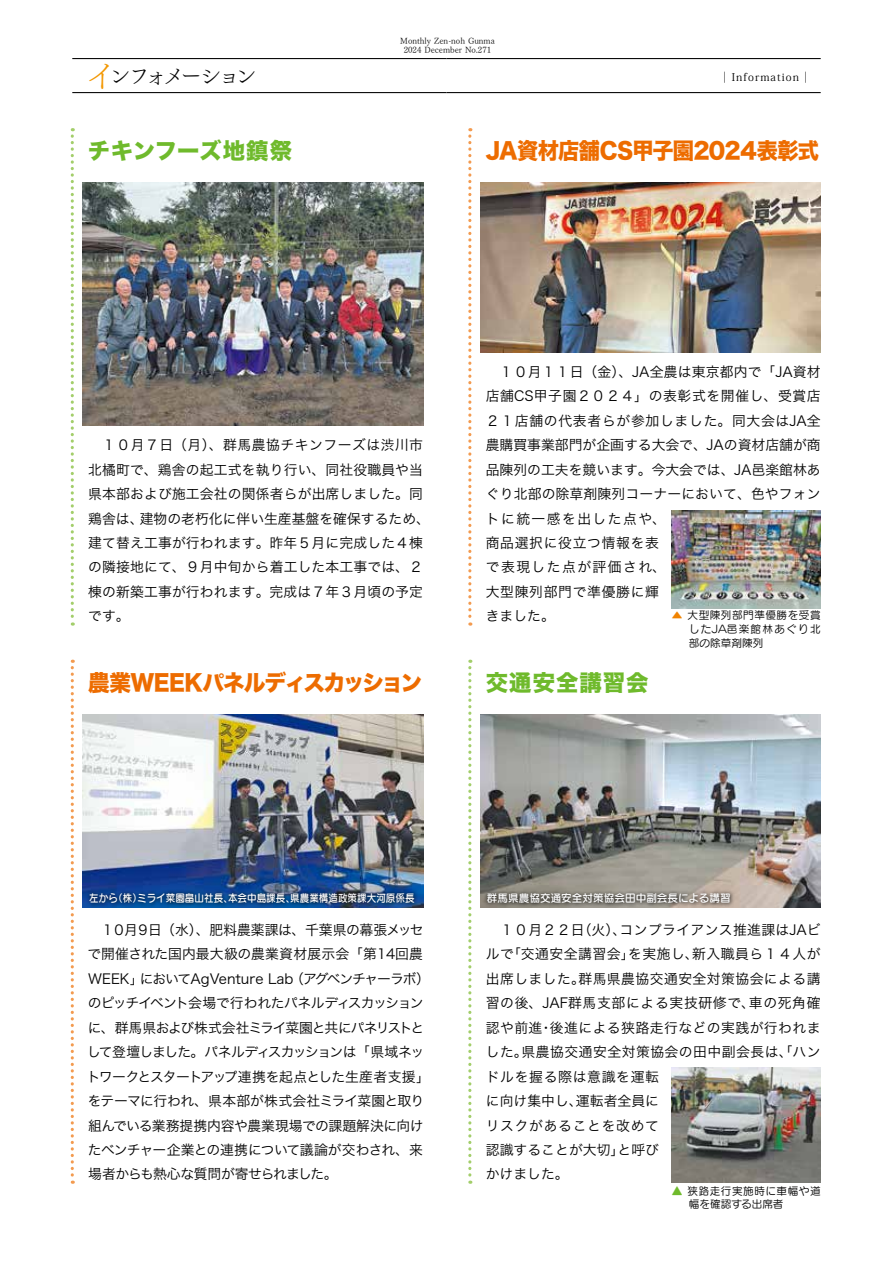
<style>
.page{position:relative;width:893px;height:1263px;background:#fff}
.page>*{position:absolute;margin:0;border:0;box-sizing:border-box;transform-origin:0 0}
.t1{font:22.35px "Hira Kaku Std W8";letter-spacing:-.035em;color:#ed6c00;scale:.95 1}
.t2{font:22.35px "Hira Kaku Std W8";letter-spacing:-.035em;color:#ed6c00}
.t3{font:22.35px "Hira Kaku Std W8";letter-spacing:.015em;color:#6fba2c}
.t4{font:22.35px "Hira Kaku Std W8";letter-spacing:.045em;color:#6fba2c}
.t5{font:21.3px "Tsuku Min Pro L";letter-spacing:-.175em;color:#000}
.t6{font:13.8px/24.5px "Hira Kaku Pro W3";letter-spacing:.01em;color:#000}
.t7{font:13.8px/24.5px "Hira Kaku Pro W3";letter-spacing:-.035em;color:#000}
.t8{font:13.8px/24.5px "Hira Kaku Pro W3";letter-spacing:.035em;color:#000}
.t9{font:10.65px/13.8px "Seurat Pro M";letter-spacing:.045em;color:#000}
.t10{font:10.65px "Seurat Pro DB";color:#fff;scale:.9 1}
.t11{font:10.65px "Seurat Pro DB";color:#fff}
.t12{font:10.65px "Koz Min Std";letter-spacing:.1em;color:#000}
.t13{font:8.55px/9.6px "Tsuku Min Pro L";color:#000;text-align:center}
.s1{font-size:31.95px;color:#f39700}
.s2{color:#f08300}
.s3{font-size:13.8px;color:#6fba2c}
</style>
<div class="page">
<svg style="left:71px;top:660px;width:3px;height:524px"></svg>
<svg style="left:468px;top:660px;width:3px;height:524px"></svg>
<img style="left:672px;top:510px;width:149px;height:98px">
<svg style="left:71px;top:128px;width:3px;height:498px"></svg>
<img style="left:480px;top:714px;width:341px;height:194px">
<svg style="left:468px;top:128px;width:3px;height:498px"></svg>
<img style="left:83px;top:714px;width:340px;height:194px">
<svg style="left:483px;top:889px;width:251px;height:19px;background:#7c776e"></svg>
<svg style="left:86px;top:889px;width:332px;height:19px;background:#0e3e77"></svg>
<img style="left:480px;top:183px;width:341px;height:170px">
<img style="left:672px;top:1067px;width:149px;height:115px">
<img style="left:83px;top:183px;width:340px;height:242px">
<hr style="left:72px;top:58px;width:374px;height:1px;background:#000">
<hr style="left:446px;top:58px;width:375px;height:1px;background:#000">
<hr style="left:72px;top:92px;width:374px;height:1px;background:#000">
<hr style="left:446px;top:92px;width:375px;height:1px;background:#000">
<p class="t13" style="left:400px;top:35px;width:96px">Monthly Zen-noh Gunma<br>2024 December No.271</p>
<h2 class="t5" style="left:85px;top:57px;width:173px"><span class="s1">イ</span>ンフォメーション</h2>
<p class="t12" style="left:723px;top:70px;width:87px">| Information |</p>
<h1 class="t3" style="left:88px;top:139px;width:206px">チキンフーズ地鎮祭</h1>
<h1 class="t1" style="left:486px;top:139px;width:352px">JA資材店舗CS甲子園2024表彰式</h1>
<p class="t6" style="left:88px;top:432px;width:343px;text-indent:14px">１０月７日（月）、群馬農協チキンフーズは渋川市北橘町で、鶏舎の起工式を執り行い、同社役職員や当県本部および施工会社の関係者らが出席しました。同鶏舎は、建物の老朽化に伴い生産基盤を確保するため、建て替え工事が行われます。昨年５月に完成した４棟の隣接地にて、９月中旬から着工した本工事では、２棟の新築工事が行われます。完成は７年３月頃の予定です。</p>
<h1 class="t2" style="left:88px;top:670px;width:336px">農業WEEKパネルディスカッション</h1>
<p class="t6" style="left:486px;top:358px;width:336px;text-indent:14px">１０月１１日（金）、JA全農は東京都内で「JA資材店舗CS甲子園２０２４」の表彰式を開催し、受賞店<br>２１店舗の代表者らが参加しました。同大会はJA全農購買事業部門が企画する大会で、JAの資材店舗が商品陳列の工夫を競います。今大会では、JA邑楽館林あぐり北部の除草剤陳列コーナーにおいて、色やフォントに統一感を出した点や、<br>商品選択に役立つ情報を表<br>で表現した点が評価され、<br>大型陳列部門で準優勝に輝<br>きました。</p>
<p class="t9" style="left:689px;top:608px;width:133px;text-align:justify;text-indent:-17px"><span class="s2">▲</span> 大型陳列部門準優勝を受賞したJA邑楽館林あぐり北部の除草剤陳列</p>
<h1 class="t4" style="left:486px;top:670px;width:164px">交通安全講習会</h1>
<p class="t10" style="left:89px;top:891px;width:363px">左から（株）ミライ菜園畠山社長、本会中島課長、県農業構造政策課大河原係長</p>
<p class="t11" style="left:487px;top:891px;width:245px">群馬県農協交通安全対策協会田中副会長による講習</p>
<p class="t7" style="left:87px;top:916px;width:345px;text-indent:14px">１０月９日（水）、肥料農薬課は、千葉県の幕張メッセで開催された国内最大級の農業資材展示会「第14回農<br>WEEK」においてAgVenture Lab（アグベンチャーラボ）のピッチイベント会場で行われたパネルディスカッションに、群馬県および株式会社ミライ菜園と共にパネリストとして登壇しました。パネルディスカッションは「県域ネットワークとスタートアップ連携を起点とした生産者支援」をテーマに行われ、県本部が株式会社ミライ菜園と取り組んでいる業務提携内容や農業現場での課題解決に向けたベンチャー企業との連携について議論が交わされ、来場者からも熱心な質問が寄せられました。</p>
<p class="t8" style="left:486px;top:916px;width:336px">　１０月２２日（火）、コンプライアンス推進課はJAビルで「交通安全講習会」を実施し、新入職員ら１４人が出席しました。群馬県農協交通安全対策協会による講習の後、JAF群馬支部による実技研修で、車の死角確認や前進・後進による狭路走行などの実践が行われました。県農協交通安全対策協会の田中副会長は、「ハンドルを握る際は意識を運転<br>に向け集中し、運転者全員に<br>リスクがあることを改めて<br>認識することが大切」と呼び<br>かけました。</p>
<p class="t9" style="left:689px;top:1184px;width:133px;line-height:13.4px;text-indent:-17px"><span class="s3">▲</span> 狭路走行実施時に車幅や道幅を確認する出席者</p>
</div>
